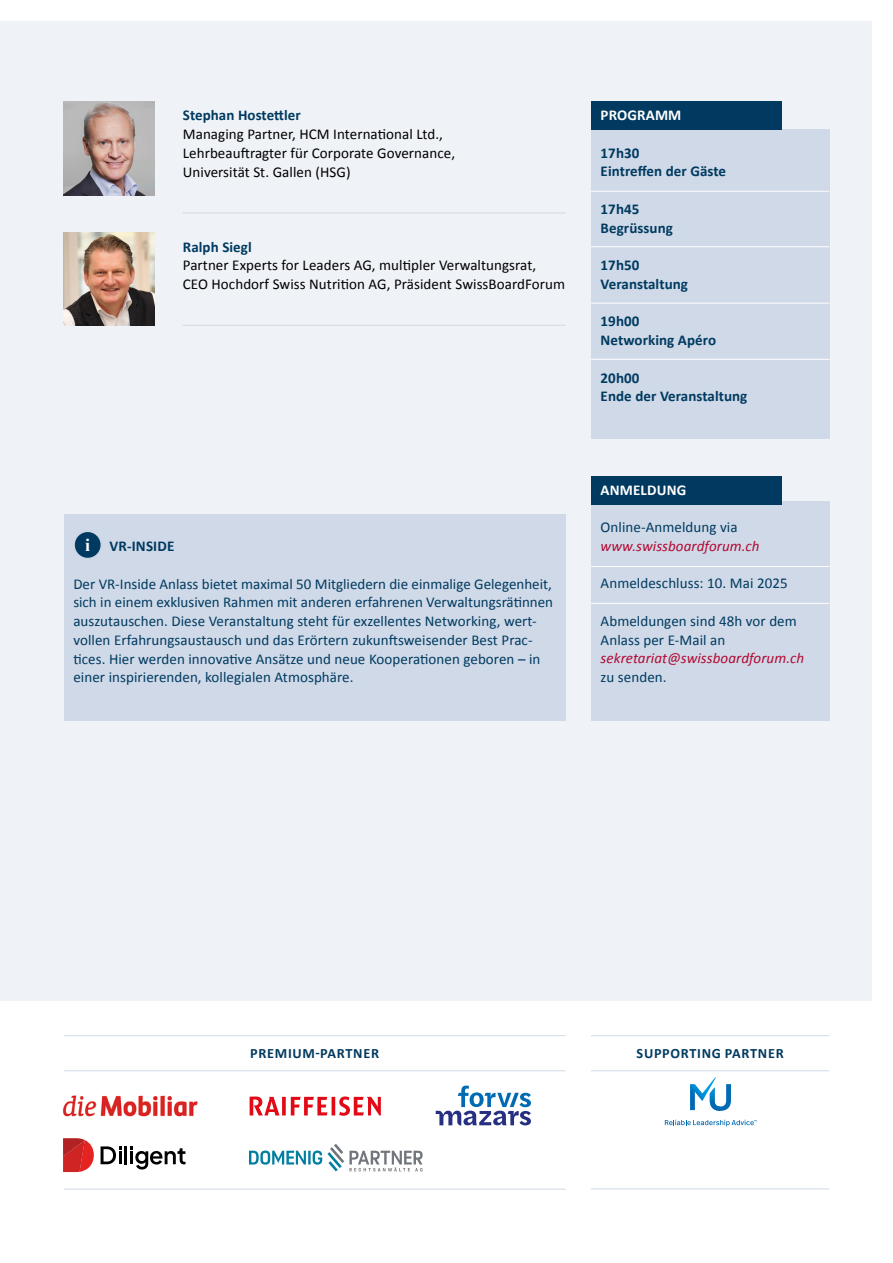
<style>
.page{position:relative;width:893px;height:1263px;background:#fff}
.page>*{position:absolute;margin:0;border:0;box-sizing:border-box;transform-origin:0 0}
.t1{font:700 18px "Times New Roman";color:#fff}
.t2{font:15px/18.8px "Calibri";letter-spacing:.005em;color:#003a60}
.t3{font:15px/18.8px "Calibri";letter-spacing:.005em;color:#000}
.t4{font:700 15px/18.8px "Calibri";letter-spacing:.005em;color:#003a60}
.t5{font:italic 15px "Calibri";letter-spacing:.005em;color:#b10933}
.t6{font:700 15px "Calibri";letter-spacing:.01em;color:#fff}
.t7{font:700 14.25px "Calibri";letter-spacing:.05em;color:#003a60}
</style>
<div class="page">
<div style="left:0;top:21px;width:872px;height:980px;background:#eff2f7"></div>
<hr style="left:183px;top:213px;width:383px;height:1px;background:#cfd9e7">
<hr style="left:183px;top:325px;width:383px;height:1px;background:#cfd9e7">
<img style="left:64px;top:101px;width:90px;height:95px">
<img style="left:64px;top:232px;width:90px;height:93px">
<div style="left:591px;top:130px;width:238px;height:309px;background:#cfd9e7"></div>
<div style="left:591px;top:102px;width:190px;height:28px;background:#003a60"></div>
<hr style="left:591px;top:191px;width:238px;height:1px;background:#fff">
<hr style="left:591px;top:246px;width:238px;height:1px;background:#fff">
<hr style="left:591px;top:303px;width:238px;height:1px;background:#fff">
<hr style="left:591px;top:359px;width:238px;height:1px;background:#fff">
<svg style="left:665px;top:1120px;width:92px;height:6px"></svg>
<svg style="left:690px;top:1077px;width:41px;height:34px"></svg>
<img style="left:62px;top:1095px;width:136px;height:22px">
<svg style="left:250px;top:1096px;width:131px;height:20px"></svg>
<svg style="left:436px;top:1085px;width:95px;height:40px"></svg>
<hr style="left:124px;top:1146px;width:3px;height:18px;background:#000">
<svg style="left:130px;top:1146px;width:56px;height:23px"></svg>
<svg style="left:101px;top:1146px;width:20px;height:18px"></svg>
<svg style="left:63px;top:1138px;width:31px;height:34px"></svg>
<svg style="left:249px;top:1144px;width:174px;height:27px"></svg>
<hr style="left:64px;top:1035px;width:502px;height:1px;background:#cfd9e7">
<hr style="left:64px;top:1070px;width:502px;height:1px;background:#cfd9e7">
<hr style="left:591px;top:1035px;width:238px;height:1px;background:#cfd9e7">
<hr style="left:591px;top:1070px;width:238px;height:1px;background:#cfd9e7">
<hr style="left:64px;top:1189px;width:502px;height:1px;background:#cfd9e7">
<hr style="left:591px;top:1188px;width:238px;height:1px;background:#cfd9e7">
<div style="left:64px;top:514px;width:502px;height:206px;background:#cfd9e7"></div>
<div style="left:74px;top:531px;width:27px;height:27px;background:#003a60;border-radius:50%"></div>
<div style="left:73px;top:531px;width:29px;height:28px;border:2px solid #ccd7e5;border-radius:50%"></div>
<div style="left:591px;top:502px;width:238px;height:219px;background:#cfd9e7"></div>
<div style="left:591px;top:476px;width:190px;height:28px;background:#003a60"></div>
<hr style="left:591px;top:566px;width:238px;height:1px;background:#fff">
<hr style="left:591px;top:603px;width:238px;height:1px;background:#fff">
<p class="t4" style="left:183px;top:106px;width:120px">Stephan Hostettler</p>
<p class="t3" style="left:183px;top:125px;width:274px">Managing Partner, HCM International Ltd.,<br>Lehrbeauftragter für Corporate Governance,<br>Universität St. Gallen (HSG)</p>
<p class="t4" style="left:183px;top:237px;width:70px">Ralph Siegl</p>
<p class="t3" style="left:183px;top:256px;width:384px">Partner Experts for Leaders AG, multipler Verwaltungsrat,<br>CEO Hochdorf Swiss Nutrition AG, Präsident SwissBoardForum</p>
<p class="t1" style="left:85px;top:532px;width:7px">i</p>
<p class="t4" style="left:109px;top:537px;width:66px">VR-INSIDE</p>
<p class="t2" style="left:73px;top:574px;width:481px">Der VR-Inside Anlass bietet maximal 50 Mitgliedern die einmalige Gelegenheit, sich in einem exklusiven Rahmen mit anderen erfahrenen Verwaltungsrätinnen auszutauschen. Diese Veranstaltung steht für exzellentes Networking, wert&shy;vollen Erfahrungsaustausch und das Erörtern zukunftsweisender Best Prac&shy;tices. Hier werden innovative Ansätze und neue Kooperationen geboren – in einer inspirierenden, kollegialen Atmosphäre.</p>
<p class="t6" style="left:601px;top:105px;width:82px">PROGRAMM</p>
<p class="t4" style="left:601px;top:143px;width:127px">17h30<br>Eintreffen der Gäste</p>
<p class="t4" style="left:601px;top:199px;width:74px">17h45<br>Begrüssung</p>
<p class="t4" style="left:601px;top:256px;width:89px">17h50<br>Veranstaltung</p>
<p class="t4" style="left:601px;top:312px;width:117px">19h00<br>Networking Apéro</p>
<p class="t4" style="left:601px;top:368px;width:148px">20h00<br>Ende der Veranstaltung</p>
<p class="t6" style="left:601px;top:480px;width:87px">ANMELDUNG</p>
<p class="t2" style="left:601px;top:518px;width:138px">Online-Anmeldung via</p>
<p class="t5" style="left:601px;top:536px;width:160px">www.swissboardforum.ch</p>
<p class="t2" style="left:601px;top:574px;width:188px">Anmeldeschluss: 10. Mai 2025</p>
<p class="t2" style="left:601px;top:612px;width:198px">Abmeldungen sind 48h vor dem<br>Anlass per E-Mail an</p>
<p class="t5" style="left:601px;top:648px;width:205px">sekretariat@swissboardforum.ch</p>
<p class="t2" style="left:601px;top:668px;width:68px">zu senden.</p>
<p class="t7" style="left:250px;top:1044px;width:130px">PREMIUM-PARTNER</p>
<p class="t7" style="left:637px;top:1044px;width:149px">SUPPORTING PARTNER</p>
</div>
